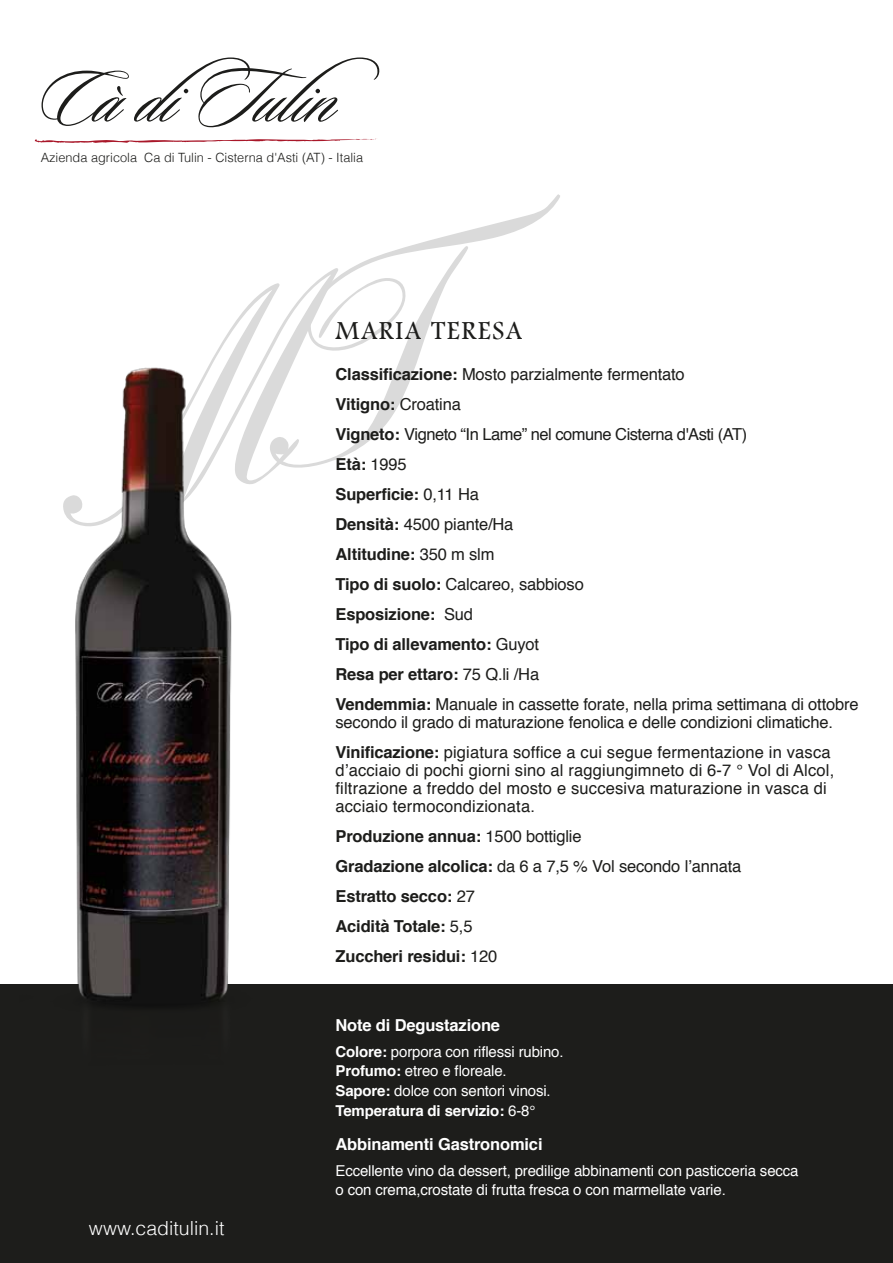
<style>
.page{position:relative;width:893px;height:1263px;background:#fff}
.page>*{position:absolute;margin:0;border:0;box-sizing:border-box;transform-origin:0 0}
.t1{font:27px "Footlight MT Light";letter-spacing:.06em;color:#1d1d1b}
.t2{font:300 19.5px "Helvetica";color:#fff}
.t3{font:16.5px/30px "Helvetica";letter-spacing:-.01em;color:#1d1d1b}
.t4{font:16.5px/18px "Helvetica";letter-spacing:.01em;color:#1d1d1b}
.t5{font:700 16.5px/30px "Helvetica";letter-spacing:-.01em;color:#1d1d1b}
.t6{font:700 16.5px "Helvetica";letter-spacing:-.01em;color:#fff}
.t7{font:15px/19.5px "Helvetica";letter-spacing:-.01em;color:#fff}
.t8{font:300 12.75px "Helvetica";color:#1d1d1b}
.s1{font-weight:700}
.s2{font-weight:400}
</style>
<div class="page">
<svg style="left:226px;top:287px;width:43px;height:49px"></svg>
<svg style="left:269px;top:194px;width:291px;height:274px"></svg>
<div style="left:0;top:984px;width:893px;height:279px;background:#1d1d1b"></div>
<svg style="left:34px;top:138px;width:343px;height:5px"></svg>
<svg style="left:41px;top:57px;width:339px;height:71px"></svg>
<img style="left:63px;top:336px;width:219px;height:671px">
<p class="t8" style="left:41px;top:150px;width:324px">Azienda agricola Ca di Tulin - Cisterna d'Asti (AT) - Italia</p>
<h1 class="t1" style="left:335px;top:314px;width:188px">MARIA TERESA</h1>
<p class="t3" style="left:335px;top:359px;width:525px"><span class="s1">Classificazione:</span> Mosto parzialmente fermentato<br><span class="s1">Vitigno:</span> Croatina<br><span class="s1">Vigneto:</span> Vigneto “In Lame” nel comune Cisterna d'Asti (AT)<br><span class="s1">Età:</span> 1995<br><span class="s1">Superficie:</span> 0,11 Ha<br><span class="s1">Densità:</span> 4500 piante/Ha<br><span class="s1">Altitudine:</span> 350 m slm<br><span class="s1">Tipo di suolo:</span> Calcareo, sabbioso<br><span class="s1">Esposizione:</span> Sud<br><span class="s1">Tipo di allevamento:</span> Guyot<br><span class="s1">Resa per ettaro:</span> 75 Q.li /Ha<br><span class="s1">Vendemmia:</span> Manuale in cassette forate, nella prima settimana di ottobre</p>
<p class="t3" style="left:335px;top:707px;width:499px">secondo il grado di maturazione fenolica e delle condizioni climatiche.<br><span class="s1">Vinificazione:</span> pigiatura soffice a cui segue fermentazione in vasca</p>
<p class="t4" style="left:335px;top:761px;width:500px">d’acciaio di pochi giorni sino al raggiungimneto di 6-7 ° Vol di Alcol, filtrazione a freddo del mosto e succesiva maturazione in vasca di acciaio termocondizionata.</p>
<p class="t5" style="left:335px;top:821px;width:407px">Produzione annua: <span class="s2">1500 bottiglie<br></span>Gradazione alcolica: <span class="s2">da 6 a 7,5 % Vol secondo l’annata<br></span>Estratto secco: <span class="s2">27<br></span>Acidità Totale: <span class="s2">5,5<br></span>Zuccheri residui: <span class="s2">120</span></p>
<p class="t2" style="left:89px;top:1216px;width:137px">www.caditulin.it</p>
<p class="t6" style="left:335px;top:1012px;width:166px">Note di Degustazione</p>
<p class="t7" style="left:335px;top:1042px;width:230px"><span class="s1">Colore:</span> porpora con riflessi rubino.<br><span class="s1">Profumo:</span> etreo e floreale.<br><span class="s1">Sapore:</span> dolce con sentori vinosi.<br><span class="s1">Temperatura di servizio:</span> 6-8°</p>
<p class="t6" style="left:335px;top:1131px;width:209px">Abbinamenti Gastronomici</p>
<p class="t7" style="left:335px;top:1161px;width:465px">Eccellente vino da dessert, predilige abbinamenti con pasticceria secca o con crema,crostate di frutta fresca o con marmellate varie.</p>
</div>
